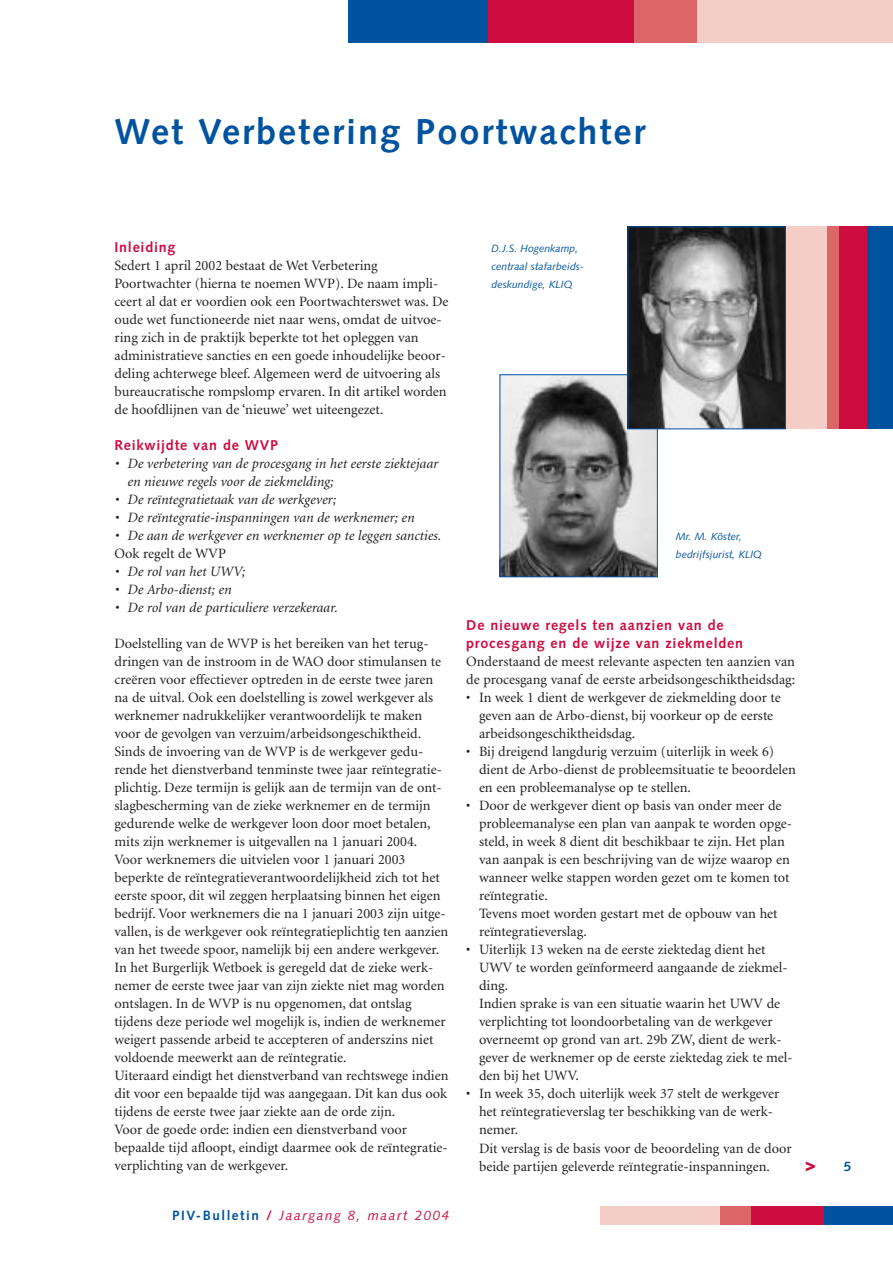
<style>
.page{position:relative;width:893px;height:1262px;background:#fff}
.page>*{position:absolute;margin:0;border:0;box-sizing:border-box;transform-origin:0 0}
.t1{font:700 36px "Syntax";letter-spacing:.055em;color:#0153a0}
.t2{font:900 18px "Syntax";color:#cd0d40}
.t3{font:14.25px/18px "Minion";color:#231f20}
.t4{font:italic 14.25px/18px "Minion";color:#231f20}
.t5{font:700 14.25px/18px "Syntax";letter-spacing:.055em;color:#cd0d40}
.t6{font:italic 13.5px "Syntax";letter-spacing:.11em;color:#cd0d40}
.t7{font:italic 10.5px/18px "Syntax";color:#0153a0}
.s1{font-weight:700;font-style:normal;color:#0153a0}
.s2{font-weight:700;font-style:normal}
.s3{font-weight:700;font-size:13.5px;color:#0153a0}
</style>
<div class="page">
<div style="left:866px;top:226px;width:26px;height:203px;background:#0153a0"></div>
<div style="left:838px;top:226px;width:29px;height:203px;background:#cd0d40"></div>
<div style="left:825px;top:226px;width:13px;height:203px;background:#db6567"></div>
<div style="left:785px;top:226px;width:41px;height:203px;background:#f4cdc7"></div>
<img style="left:501px;top:376px;width:154px;height:199px">
<div style="left:499px;top:374px;width:158px;height:203px;border:1px solid #0153a0"></div>
<div style="left:824px;top:1206px;width:68px;height:18px;background:#0153a0"></div>
<div style="left:750px;top:1206px;width:74px;height:18px;background:#cd0d40"></div>
<div style="left:717px;top:1206px;width:33px;height:18px;background:#db6567"></div>
<div style="left:600px;top:1206px;width:119px;height:18px;background:#f4cdc7"></div>
<div style="left:349px;top:0;width:139px;height:43px;background:#0153a0"></div>
<div style="left:488px;top:0;width:146px;height:43px;background:#cd0d40"></div>
<div style="left:634px;top:0;width:67px;height:43px;background:#db6567"></div>
<div style="left:697px;top:0;width:195px;height:43px;background:#f4cdc7"></div>
<img style="left:629px;top:228px;width:154px;height:199px">
<div style="left:627px;top:226px;width:158px;height:203px;border:1px solid #0153a0"></div>
<h1 class="t1" style="left:114px;top:117px;width:532px">Wet Verbetering Poortwachter</h1>
<p class="t5" style="left:114px;top:239px;width:62px">Inleiding</p>
<p class="t3" style="left:114px;top:258px;width:335px">Sedert 1 april 2002 bestaat de Wet Verbetering Poortwachter (hierna te noemen WVP). De naam impli&shy;ceert al dat er voordien ook een Poortwachterswet was. De oude wet functioneerde niet naar wens, omdat de uitvoe&shy;ring zich in de praktijk beperkte tot het opleggen van administratieve sancties en een goede inhoudelijke beoor&shy;deling achterwege bleef. Algemeen werd de uitvoering als bureaucratische rompslomp ervaren. In dit artikel worden de hoofdlijnen van de ‘nieuwe’ wet uiteengezet.</p>
<p class="t5" style="left:114px;top:437px;width:165px">Reikwijdte van de WVP</p>
<p class="t4" style="left:127px;top:456px;width:312px;text-indent:-13px">• De verbetering van de procesgang in het eerste ziektejaar en nieuwe regels voor de ziekmelding;</p>
<p class="t4" style="left:114px;top:492px;width:223px">• De reïntegratietaak van de werkgever;</p>
<p class="t4" style="left:114px;top:510px;width:301px">• De reïntegratie-inspanningen van de werknemer; en</p>
<p class="t4" style="left:114px;top:528px;width:328px">• De aan de werkgever en werknemer op te leggen sancties.</p>
<p class="t3" style="left:114px;top:546px;width:113px">Ook regelt de WVP</p>
<p class="t4" style="left:114px;top:564px;width:132px">• De rol van het UWV;</p>
<p class="t4" style="left:114px;top:582px;width:118px">• De Arbo-dienst; en</p>
<p class="t4" style="left:114px;top:600px;width:224px">• De rol van de particuliere verzekeraar.</p>
<p class="t3" style="left:114px;top:636px;width:335px">Doelstelling van de WVP is het bereiken van het terug&shy;dringen van de instroom in de WAO door stimulansen te creëren voor effectiever optreden in de eerste twee jaren na de uitval. Ook een doelstelling is zowel werkgever als werknemer nadrukkelijker verantwoordelijk te maken voor de gevolgen van verzuim/arbeidsongeschiktheid.<br>Sinds de invoering van de WVP is de werkgever gedu&shy;rende het dienstverband tenminste twee jaar reïntegratie&shy;plichtig. Deze termijn is gelijk aan de termijn van de ont&shy;slagbescherming van de zieke werknemer en de termijn gedurende welke de werkgever loon door moet betalen, mits zijn werknemer is uitgevallen na 1 januari 2004.<br>Voor werknemers die uitvielen voor 1 januari 2003 beperkte de reïntegratieverantwoordelijkheid zich tot het eerste spoor, dit wil zeggen herplaatsing binnen het eigen bedrijf. Voor werknemers die na 1 januari 2003 zijn uitge&shy;vallen, is de werkgever ook reïntegratieplichtig ten aanzien van het tweede spoor, namelijk bij een andere werkgever.<br>In het Burgerlijk Wetboek is geregeld dat de zieke werk&shy;nemer de eerste twee jaar van zijn ziekte niet mag worden ontslagen. In de WVP is nu opgenomen, dat ontslag tijdens deze periode wel mogelijk is, indien de werknemer weigert passende arbeid te accepteren of anderszins niet voldoende meewerkt aan de reïntegratie.<br>Uiteraard eindigt het dienstverband van rechtswege indien dit voor een bepaalde tijd was aangegaan. Dit kan dus ook tijdens de eerste twee jaar ziekte aan de orde zijn.<br>Voor de goede orde: indien een dienstverband voor bepaalde tijd afloopt, eindigt daarmee ook de reïntegratie&shy;verplichting van de werkgever.</p>
<p class="t6" style="left:172px;top:1210px;width:278px"><span class="s1">PIV-Bulletin</span> <span class="s2">/</span> Jaargang 8, maart 2004</p>
<p class="t7" style="left:491px;top:240px;width:94px">D.J.S. Hogenkamp, centraal stafarbeids&shy;deskundige, KLIQ</p>
<p class="t7" style="left:676px;top:528px;width:88px">Mr. M. Köster, bedrijfsjurist, KLIQ</p>
<p class="t5" style="left:466px;top:617px;width:278px">De nieuwe regels ten aanzien van de procesgang en de wijze van ziekmelden</p>
<p class="t3" style="left:466px;top:654px;width:330px">Onderstaand de meest relevante aspecten ten aanzien van de procesgang vanaf de eerste arbeidsongeschiktheidsdag:</p>
<p class="t3" style="left:479px;top:690px;width:303px;text-indent:-13px">• In week 1 dient de werkgever de ziekmelding door te geven aan de Arbo-dienst, bij voorkeur op de eerste arbeidsongeschiktheidsdag.</p>
<p class="t3" style="left:479px;top:744px;width:318px;text-indent:-13px">• Bij dreigend langdurig verzuim (uiterlijk in week 6) dient de Arbo-dienst de probleemsituatie te beoordelen en een probleemanalyse op te stellen.</p>
<p class="t3" style="left:479px;top:798px;width:314px;text-indent:-13px">• Door de werkgever dient op basis van onder meer de probleemanalyse een plan van aanpak te worden opge&shy;steld, in week 8 dient dit beschikbaar te zijn. Het plan van aanpak is een beschrijving van de wijze waarop en wanneer welke stappen worden gezet om te komen tot reïntegratie.<br>Tevens moet worden gestart met de opbouw van het reïntegratieverslag.</p>
<p class="t3" style="left:479px;top:942px;width:315px;text-indent:-13px">• Uiterlijk 13 weken na de eerste ziektedag dient het UWV te worden geïnformeerd aangaande de ziekmel&shy;ding.<br>Indien sprake is van een situatie waarin het UWV de verplichting tot loondoorbetaling van de werkgever overneemt op grond van art. 29b ZW, dient de werk&shy;gever de werknemer op de eerste ziektedag ziek te mel&shy;den bij het UWV.</p>
<p class="t3" style="left:479px;top:1086px;width:314px;text-indent:-13px">• In week 35, doch uiterlijk week 37 stelt de werkgever het reïntegratieverslag ter beschikking van de werk&shy;nemer.<br>Dit verslag is de basis voor de beoordeling van de door beide partijen geleverde reïntegratie-inspanningen.</p>
<p class="t2" style="left:805px;top:1157px;width:48px">&gt; <span class="s3">5</span></p>
</div>
